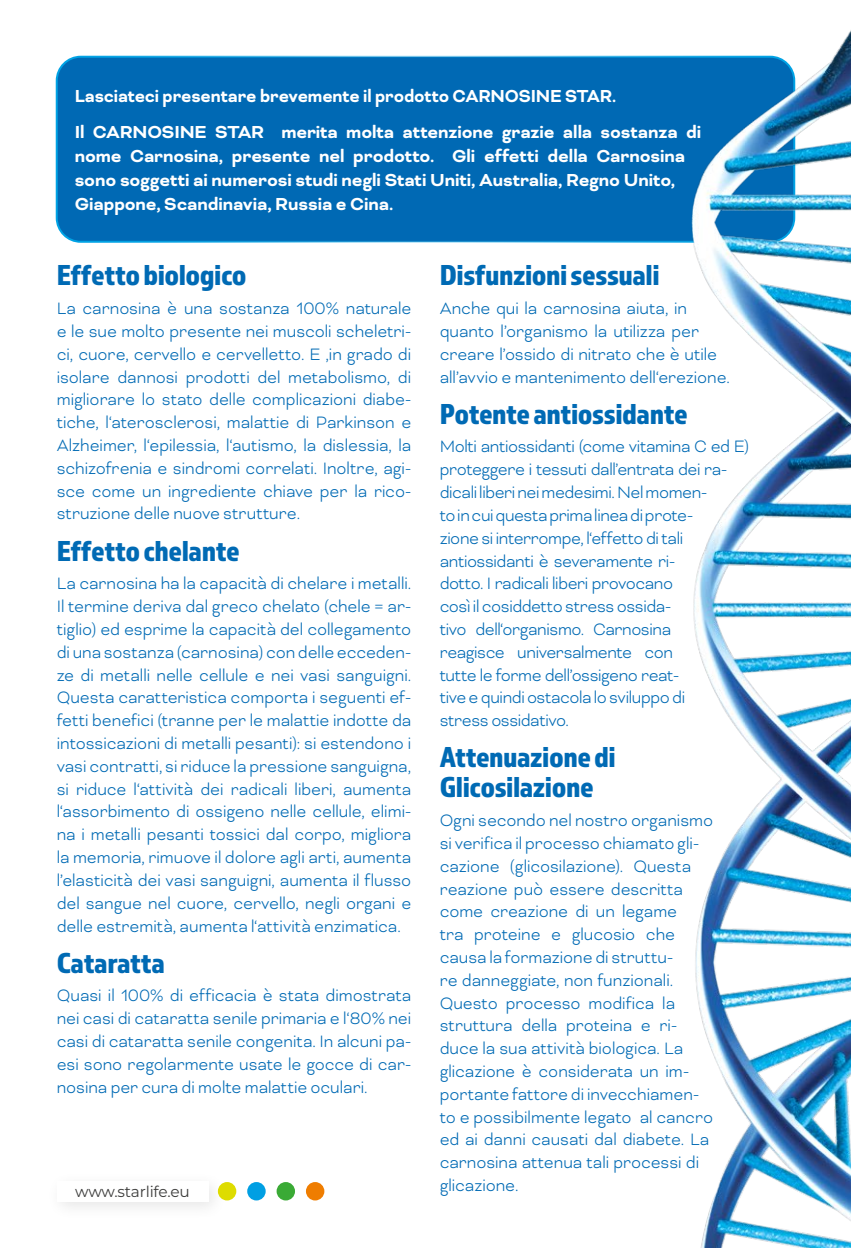
<style>
.page{position:relative;width:851px;height:1248px;background:#fff}
.page>*{position:absolute;margin:0;border:0;box-sizing:border-box;transform-origin:0 0}
.t1{font:30px/30px "Almaq Refined";letter-spacing:-.015em;color:#006ab4}
.t2{font:700 20px/24px "Bicyclette";letter-spacing:-.005em;color:#fff}
.t3{font:700 20px/35.4px "Bicyclette";letter-spacing:-.005em;color:#fff;scale:.95 1}
.t4{font:300 19px/22.8px "Bicyclette";letter-spacing:-.005em;color:#006ab4;text-align:justify;scale:.95 1}
.t5{font:15.4px "Montserrat";letter-spacing:-.01em;color:#3c3c3b}
</style>
<div class="page">
<div style="left:218px;top:1181px;width:18px;height:19px;background:#dedc00;border-radius:50%"></div>
<div style="left:247px;top:1181px;width:18px;height:19px;background:#009fe3;border-radius:50%"></div>
<div style="left:276px;top:1181px;width:19px;height:19px;background:#3aaa35;border-radius:50%"></div>
<div style="left:306px;top:1181px;width:18px;height:19px;background:#ef7d00;border-radius:50%"></div>
<div style="left:57px;top:57px;width:737px;height:185px;background:#0069b4;border-radius:24px"></div>
<div style="left:56px;top:56px;width:739px;height:187px;border:2px solid #00a3e5;border-radius:24px"></div>
<img style="left:691px;top:32px;width:159px;height:1215px">
<p class="t3" style="left:75px;top:79px;width:660px">Lasciateci presentare brevemente il prodotto CARNOSINE STAR.<br>Il CARNOSINE STAR merita molta attenzione grazie alla sostanza di</p>
<p class="t2" style="left:75px;top:144px;width:611px">nome Carnosina, presente nel prodotto. Gli effetti della Carnosina sono soggetti ai numerosi studi negli Stati Uniti, Australia, Regno Unito,<br>Giappone, Scandinavia, Russia e Cina.</p>
<h1 class="t1" style="left:57px;top:259px;width:191px">Effetto biologico</h1>
<p class="t4" style="left:57px;top:297px;width:375px">La carnosina è una sostanza 100% naturale e le sue molto presente nei muscoli scheletri&shy;ci, cuore, cervello e cervelletto. E ‚in grado di isolare dannosi prodotti del metabolismo, di migliorare lo stato delle complicazioni diabe&shy;tiche, l‘aterosclerosi, malattie di Parkinson e Alzheimer, l‘epilessia, l‘autismo, la dislessia, la schizofrenia e sindromi correlati. Inoltre, agi&shy;sce come un ingrediente chiave per la rico&shy;struzione delle nuove strutture.</p>
<h1 class="t1" style="left:57px;top:534px;width:184px">Effetto chelante</h1>
<p class="t4" style="left:57px;top:572px;width:375px">La carnosina ha la capacità di chelare i metalli.<br>Il termine deriva dal greco chelato (chele = ar&shy;tiglio) ed esprime la capacità del collegamento di una sostanza (carnosina) con delle ecceden&shy;ze di metalli nelle cellule e nei vasi sanguigni.<br>Questa caratteristica comporta i seguenti ef&shy;fetti benefici (tranne per le malattie indotte da intossicazioni di metalli pesanti): si estendono i vasi contratti, si riduce la pressione sanguigna, si riduce l‘attività dei radicali liberi, aumenta l‘assorbimento di ossigeno nelle cellule, elimi&shy;na i metalli pesanti tossici dal corpo, migliora la memoria, rimuove il dolore agli arti, aumenta l’elasticità dei vasi sanguigni, aumenta il flusso del sangue nel cuore, cervello, negli organi e delle estremità, aumenta l‘attività enzimatica.</p>
<h1 class="t1" style="left:57px;top:946px;width:110px">Cataratta</h1>
<p class="t4" style="left:57px;top:984px;width:374px">Quasi il 100% di efficacia è stata dimostrata nei casi di cataratta senile primaria e l‘80% nei casi di cataratta senile congenita. In alcuni pa&shy;esi sono regolarmente usate le gocce di car&shy;nosina per cura di molte malattie oculari.</p>
<p class="t5" style="left:75px;top:1180px;width:116px">www.starlife.eu</p>
<h1 class="t1" style="left:439px;top:259px;width:221px">Disfunzioni sessuali</h1>
<p class="t4" style="left:439px;top:297px;width:307px;text-align:left">Anche qui la carnosina aiuta, in quanto l’organismo la utilizza per creare l’ossido di nitrato che è utile all’avvio e mantenimento dell‘erezione.</p>
<h1 class="t1" style="left:439px;top:397px;width:249px">Potente antiossidante</h1>
<p class="t4" style="left:439px;top:435px;width:327px;text-align:left">Molti antiossidanti (come vitamina C ed E) proteggere i tessuti dall’entrata dei ra&shy;dicali liberi nei medesimi. Nel momen-<br>to in cui questa prima linea di prote-<br>zione si interrompe, l‘effetto di tali antiossidanti è severamente ri-<br>dotto. I radicali liberi provocano<br>così il cosiddetto stress ossida-<br>tivo dell‘organismo. Carnosina<br>reagisce universalmente con<br>tutte le forme dell’ossigeno reat-<br>tive e quindi ostacola lo sviluppo di<br>stress ossidativo.</p>
<h1 class="t1" style="left:439px;top:741px;width:178px">Attenuazione di<br>Glicosilazione</h1>
<p class="t4" style="left:439px;top:808px;width:289px;text-align:left">Ogni secondo nel nostro organismo si verifica il processo chiamato gli&shy;cazione (glicosilazione). Questa reazione può essere descritta come creazione di un legame<br>tra proteine e glucosio che causa la formazione di struttu-<br>re danneggiate, non funzionali.<br>Questo processo modifica la struttura della proteina e ri&shy;duce la sua attività biologica. La glicazione è considerata un im&shy;portante fattore di invecchiamen&shy;to e possibilmente legato al cancro ed ai danni causati dal diabete. La carnosina attenua tali processi di glicazione.</p>
</div>
